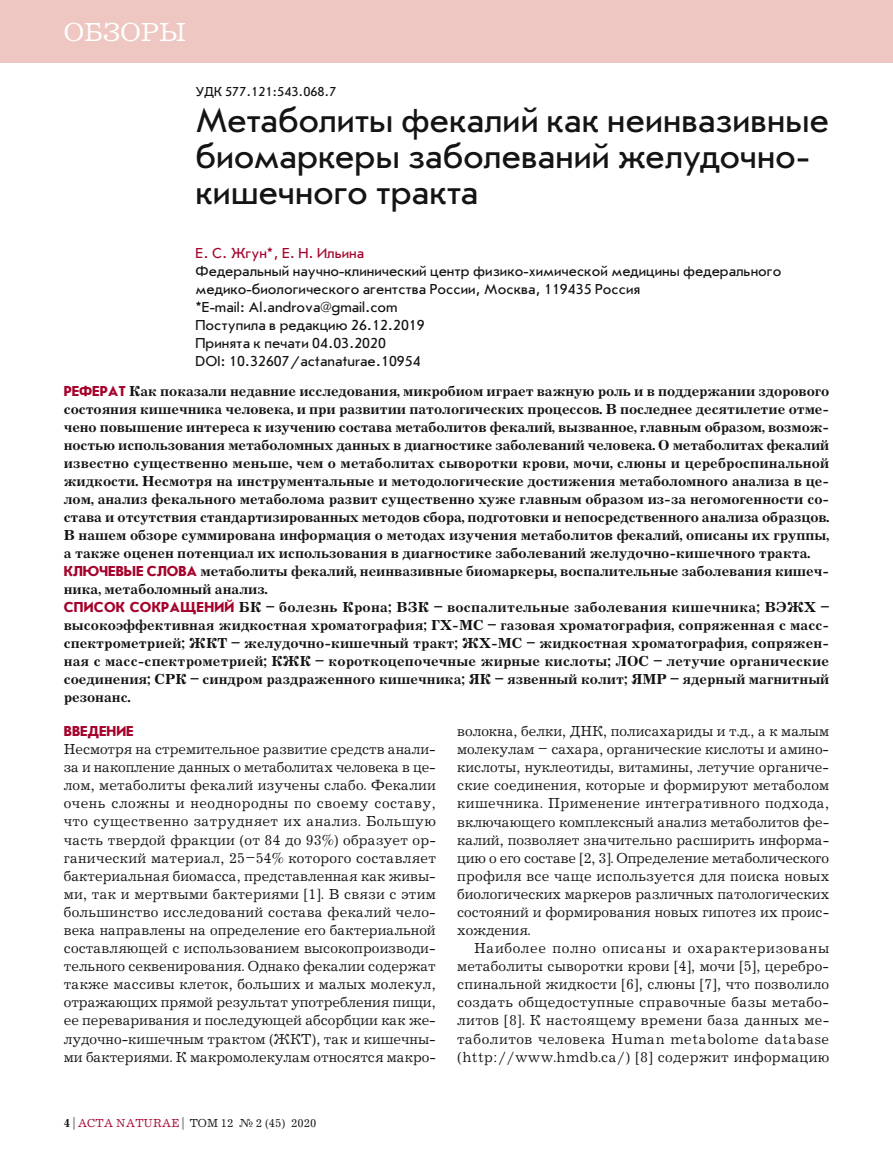
<style>
.page{position:relative;width:893px;height:1170px;background:#fff}
.page>*{position:absolute;margin:0;border:0;box-sizing:border-box;transform-origin:0 0}
.t1{font:36px/36px "Journal Sans C";letter-spacing:-.005em;color:#131413}
.t2{font:27px "Journal C";color:#fff}
.t3{font:15px/18.1px "Journal C";color:#131413;text-align:justify}
.t4{font:700 15px/18px "Journal C";color:#131413}
.t5{font:15px/18px "Journal Sans C";color:#131413}
.t6{font:15px "Journal Sans C";color:#a5032b}
.t7{font:700 15px "Journal Sans C";color:#a5032b}
.t8{font:13.5px "Journal Sans C";color:#131413}
.t9{font:12px "Journal C";color:#131413}
.s1{font-family:"Journal Sans C";color:#a5032b}
.s2{font-weight:700}
.s3{color:#a5032b}
</style>
<div class="page">
<div style="left:0;top:0;width:893px;height:62px;background:#eec7c2"></div>
<h2 class="t2" style="left:64px;top:18px;width:124px">ОБЗОРЫ</h2>
<p class="t8" style="left:196px;top:84px;width:142px">УДК 577.121:543.068.7</p>
<h1 class="t1" style="left:196px;top:103px;width:635px">Метаболиты фекалий как неинвазивные биомаркеры заболеваний желудочно&shy;кишечного тракта</h1>
<p class="t6" style="left:196px;top:245px;width:170px">Е. С. Жгун*, Е. Н. Ильина</p>
<p class="t5" style="left:196px;top:262px;width:587px">Федеральный научно-клинический центр физико-химической медицины федерального медико-биологического агентства России, Москва, 119435 Россия<br>*E-mail: Al.androva@gmail.com<br>Поступила в редакцию 26.12.2019<br>Принята к печати 04.03.2020<br>DOI: 10.32607/actanaturae.10954</p>
<p class="t4" style="left:64px;top:382px;width:767px"><span class="s1">РЕФЕРАТ</span> Как показали недавние исследования, микробиом играет важную роль и в поддержании здорового состояния кишечника человека, и при развитии патологических процессов. В последнее десятилетие отме&shy;чено повышение интереса к изучению состава метаболитов фекалий, вызванное, главным образом, возмож&shy;ностью использования метаболомных данных в диагностике заболеваний человека. О метаболитах фекалий известно существенно меньше, чем о метаболитах сыворотки крови, мочи, слюны и цереброспинальной жидкости. Несмотря на инструментальные и методологические достижения метаболомного анализа в це&shy;лом, анализ фекального метаболома развит существенно хуже главным образом из-за негомогенности со&shy;става и отсутствия стандартизированных методов сбора, подготовки и непосредственного анализа образцов.<br>В нашем обзоре суммирована информация о методах изучения метаболитов фекалий, описаны их группы, а также оценен потенциал их использования в диагностике заболеваний желудочно-кишечного тракта.<br><span class="s1">КЛЮЧЕВЫЕ СЛОВА</span> метаболиты фекалий, неинвазивные биомаркеры, воспалительные заболевания кишеч&shy;ника, метаболомный анализ.<br><span class="s1">СПИСОК СОКРАЩЕНИЙ</span> БК – болезнь Крона; ВЗК – воспалительные заболевания кишечника; ВЭЖХ – высокоэффективная жидкостная хроматография; ГХ-МС – газовая хроматография, сопряженная с масс&shy;спектрометрией; ЖКТ – желудочно-кишечный тракт; ЖХ-МС – жидкостная хроматография, сопряжен&shy;ная с масс-спектрометрией; КЖК – короткоцепочечные жирные кислоты; ЛОС – летучие органические соединения; СРК – синдром раздраженного кишечника; ЯК – язвенный колит; ЯМР – ядерный магнитный резонанс.</p>
<p class="t7" style="left:64px;top:723px;width:71px">ВВЕДЕНИЕ</p>
<p class="t3" style="left:64px;top:740px;width:374px">Несмотря на стремительное развитие средств анали&shy;за и накопление данных о метаболитах человека в це&shy;лом, метаболиты фекалий изучены слабо. Фекалии очень сложны и неоднородны по своему составу, что существенно затрудняет их анализ. Большую часть твердой фракции (от 84 до 93%) образует ор&shy;ганический материал, 25–54% которого составляет бактериальная биомасса, представленная как живы&shy;ми, так и мертвыми бактериями [1]. В связи с этим большинство исследований состава фекалий чело&shy;века направлены на определение его бактериальной составляющей с использованием высокопроизводи&shy;тельного секвенирования. Однако фекалии содержат также массивы клеток, больших и малых молекул, отражающих прямой результат употребления пищи, ее переваривания и последующей абсорбции как же&shy;лудочно-кишечным трактом (ЖКТ), так и кишечны&shy;ми бактериями. К макромолекулам относятся макро-</p>
<p class="t9" style="left:64px;top:1116px;width:254px"><span class="s2">4</span> | <span class="s3">ACTA NATURAE</span> | ТОМ 12 № 2 (45) 2020</p>
<p class="t3" style="left:457px;top:722px;width:374px">волокна, белки, ДНК, полисахариды и т.д., а к малым молекулам – сахара, органические кислоты и амино&shy;кислоты, нуклеотиды, витамины, летучие органиче&shy;ские соединения, которые и формируют метаболом кишечника. Применение интегративного подхода, включающего комплексный анализ метаболитов фе&shy;калий, позволяет значительно расширить информа&shy;цию о его составе [2, 3]. Определение метаболического профиля все чаще используется для поиска новых биологических маркеров различных патологических состояний и формирования новых гипотез их проис&shy;хождения.</p>
<p class="t3" style="left:457px;top:939px;width:374px;text-indent:17px">Наиболее полно описаны и охарактеризованы метаболиты сыворотки крови [4], мочи [5], церебро&shy;спинальной жидкости [6], слюны [7], что позволило создать общедоступные справочные базы метабо&shy;литов [8]. К настоящему времени база данных ме&shy;таболитов человека Human metabolome database (http://www.hmdb.ca/) [8] содержит информацию</p>
</div>
